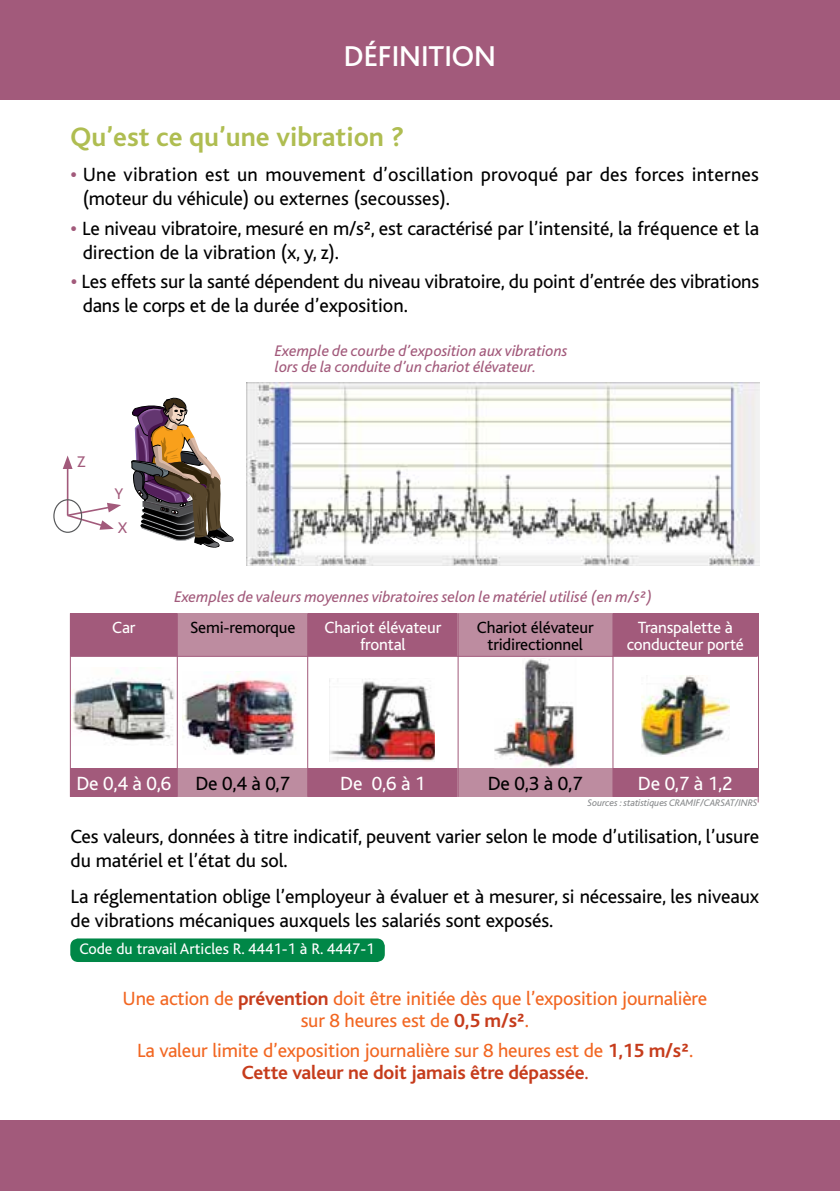
<style>
.page{position:relative;width:840px;height:1191px;background:#fff}
.page>*{position:absolute;margin:0;border:0;box-sizing:border-box;transform-origin:0 0}
.t1{font:500 30px "Bliss";color:#fff}
.t2{font:700 28px "Bliss";color:#afbd51}
.t3{font:20px/24px "Bliss";letter-spacing:-.005em;color:#000}
.t4{font:20px/22px "Bliss";letter-spacing:-.01em;color:#f26722;text-align:center}
.t5{font:20px "Bliss";letter-spacing:-.01em;color:#fff}
.t6{font:17px/17px "Bliss";letter-spacing:-.01em;color:#fff;text-align:center}
.t7{font:17px/17px "Bliss";letter-spacing:-.01em;color:#000;text-align:center}
.t8{font:16.2px "Bliss";color:#a25a7b}
.t9{font:italic 16px/16px "Bliss";color:#a25a7b}
.t10{font:16px "Bliss";color:#fff}
.t11{font:italic 10px "Bliss";letter-spacing:-.01em;color:#8a8c8e}
.s1{font-weight:700;color:#a25a7b}
.s2{color:#000}
.s3{font-weight:700;color:#c63c1c}
.s4{color:#c63c1c}
</style>
<div class="page">
<div style="left:0;top:0;width:839px;height:100px;background:#a25a7b"></div>
<div style="left:0;top:1120px;width:839px;height:71px;background:#a25a7b"></div>
<div style="left:70px;top:938px;width:314px;height:24px;background:#008747;border-radius:8px"></div>
<hr style="left:757px;top:619px;width:1px;height:183px;background:#a25a7b">
<svg style="left:63px;top:397px;width:171px;height:150px"></svg>
<div style="left:53px;top:499px;width:29px;height:34px;border:1px solid #58595b;border-radius:50%"></div>
<img style="left:246px;top:382px;width:512px;height:184px">
<div style="left:70px;top:613px;width:688px;height:184px;background:#a25a7b"></div>
<div style="left:177px;top:613px;width:131px;height:184px;background:#bd8ca0"></div>
<div style="left:457px;top:613px;width:155px;height:184px;background:#bd8ca0"></div>
<div style="left:70px;top:656px;width:687px;height:89px;background:#fff"></div>
<div style="left:63px;top:662px;width:694px;height:106px;background:#fff"></div>
<img style="left:71px;top:669px;width:103px;height:76px">
<img style="left:183px;top:671px;width:113px;height:83px">
<img style="left:494px;top:659px;width:82px;height:109px">
<img style="left:641px;top:675px;width:88px;height:81px">
<div style="left:484px;top:658px;width:38px;height:60px;background:#fff"></div>
<div style="left:710px;top:662px;width:38px;height:31px;background:#fff"></div>
<hr style="left:177px;top:613px;width:1px;height:184px;background:#a25a7b">
<hr style="left:70px;top:613px;width:1px;height:184px;background:#a25a7b">
<hr style="left:307px;top:613px;width:1px;height:184px;background:#a25a7b">
<hr style="left:457px;top:613px;width:1px;height:184px;background:#a25a7b">
<hr style="left:612px;top:613px;width:1px;height:184px;background:#a25a7b">
<hr style="left:70px;top:656px;width:687px;height:1px;background:#a25a7b">
<img style="left:329px;top:678px;width:105px;height:83px">
<h1 class="t1" style="left:344px;top:40px;width:153px">DÉFINITION</h1>
<h2 class="t2" style="left:71px;top:122px;width:335px">Qu’est ce qu’une vibration ?</h2>
<p class="t3" style="left:83px;top:163px;width:677px;text-indent:-12px"><span class="s1">•</span> Une vibration est un mouvement d’oscillation provoqué par des forces internes (moteur du véhicule) ou externes (secousses).</p>
<p class="t3" style="left:83px;top:216px;width:677px;text-indent:-12px"><span class="s1">•</span> Le niveau vibratoire, mesuré en m/s², est caractérisé par l’intensité, la fréquence et la direction de la vibration (x, y, z).</p>
<p class="t3" style="left:83px;top:270px;width:677px;text-indent:-12px"><span class="s1">•</span> Les effets sur la santé dépendent du niveau vibratoire, du point d’entrée des vibrations dans le corps et de la durée d’exposition.</p>
<p class="t9" style="left:275px;top:343px;width:294px">Exemple de courbe d’exposition aux vibrations lors de la conduite d’un chariot élévateur.</p>
<p class="t8" style="left:77px;top:453px;width:10px">Z</p>
<p class="t8" style="left:114px;top:485px;width:10px">Y</p>
<p class="t8" style="left:118px;top:519px;width:11px">X</p>
<p class="t9" style="left:174px;top:589px;width:479px">Exemples de valeurs moyennes vibratoires selon le matériel utilisé (en m/s²)</p>
<p class="t6" style="left:112px;top:619px;width:25px">Car</p>
<p class="t6" style="left:324px;top:619px;width:118px">Chariot élévateur frontal</p>
<p class="t6" style="left:626px;top:619px;width:119px">Transpalette à conducteur porté</p>
<p class="t7" style="left:190px;top:619px;width:107px">Semi-remorque</p>
<p class="t7" style="left:476px;top:619px;width:118px">Chariot élévateur tridirectionnel</p>
<p class="t5" style="left:76px;top:772px;width:215px">De 0,4 à 0,6 <span class="s2">De 0,4 à 0,7</span></p>
<p class="t5" style="left:340px;top:772px;width:87px">De 0,6 à 1</p>
<p class="t3" style="left:487px;top:771px;width:96px">De 0,3 à 0,7</p>
<p class="t5" style="left:637px;top:772px;width:96px">De 0,7 à 1,2</p>
<p class="t11" style="left:587px;top:797px;width:172px">Sources : statistiques CRAMIF/CARSAT/INRS</p>
<p class="t3" style="left:71px;top:825px;width:689px">Ces valeurs, données à titre indicatif, peuvent varier selon le mode d’utilisation, l’usure du matériel et l’état du sol.</p>
<p class="t3" style="left:71px;top:884px;width:689px">La réglementation oblige l’employeur à évaluer et à mesurer, si nécessaire, les niveaux de vibrations mécaniques auxquels les salariés sont exposés.</p>
<p class="t10" style="left:79px;top:940px;width:296px">Code du travail Articles R. 4441-1 à R. 4447-1</p>
<p class="t4" style="left:122px;top:988px;width:586px">Une action de <span class="s3">prévention</span> doit être initiée dès que l’exposition journalière sur 8 heures est de <span class="s3">0,5 m/s²</span>.</p>
<p class="t4" style="left:137px;top:1040px;width:557px">La valeur limite d’exposition journalière sur 8 heures est de <span class="s3">1,15 m/s²</span>.<br><span class="s3">Cette valeur ne doit jamais être dépassée</span><span class="s4">.</span></p>
</div>
